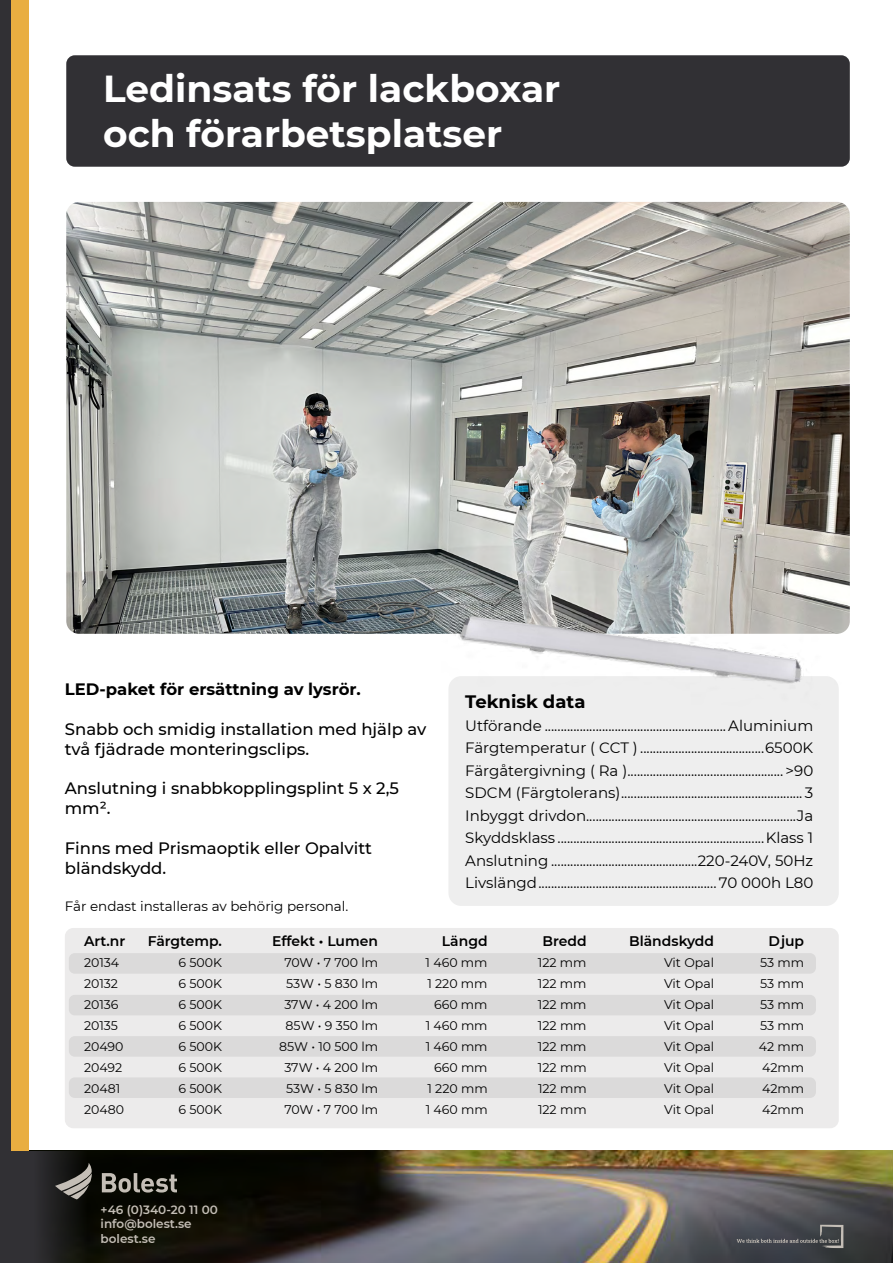
<style>
.page{position:relative;width:893px;height:1263px;background:#fff}
.page>*{position:absolute;margin:0;border:0;box-sizing:border-box;transform-origin:0 0}
.t1{font:700 37.5px/45px "Montserrat";color:#fff}
.t2{font:700 18px "Montserrat";color:#000}
.t3{font:500 16.5px/19.8px "Montserrat";color:#000}
.t4{font:700 16.5px "Montserrat";color:#000}
.t5{font:15px/22.5px "Montserrat";color:#000;text-align:justify}
.t6{font:600 13.95px "Montserrat";color:#000}
.t7{font:13.5px "Montserrat";color:#000}
.t8{font:12.6px "Montserrat";color:#000}
.t9{font:600 12px/14.4px "Montserrat";color:#c4beb6}
</style>
<div class="page">
<img style="left:10px;top:1150px;width:883px;height:113px">
<div style="left:448px;top:676px;width:391px;height:230px;background:#eee;border-radius:13px"></div>
<img style="left:66px;top:202px;width:784px;height:432px">
<img style="left:441px;top:589px;width:409px;height:98px">
<div style="left:66px;top:55px;width:784px;height:112px;background:#313034;border-radius:9px"></div>
<svg style="left:737px;top:1225px;width:106px;height:23px"></svg>
<div style="left:6px;top:1151px;width:102px;height:112px;background:linear-gradient(to right,#3a3940,#030400)"></div>
<div style="left:0;top:0;width:28px;height:1150px;background:#e9ae41"></div>
<div style="left:0;top:0;width:10px;height:1263px;background:#313034"></div>
<svg style="left:102px;top:1173px;width:75px;height:19px"></svg>
<svg style="left:55px;top:1163px;width:37px;height:36px"></svg>
<div style="left:65px;top:928px;width:774px;height:200px;background:#ecebeb;border-radius:9px"></div>
<div style="left:69px;top:995px;width:747px;height:20px;background:#dbdada;border-radius:6px"></div>
<div style="left:69px;top:953px;width:747px;height:21px;background:#dbdada;border-radius:6px"></div>
<div style="left:69px;top:1036px;width:747px;height:21px;background:#dbdada;border-radius:6px"></div>
<div style="left:69px;top:1077px;width:747px;height:21px;background:#dbdada;border-radius:6px"></div>
<h1 class="t1" style="left:103px;top:65px;width:459px">Ledinsats för lackboxar och förarbetsplatser</h1>
<p class="t4" style="left:65px;top:677px;width:297px">LED-paket för ersättning av lysrör.</p>
<p class="t3" style="left:65px;top:718px;width:363px">Snabb och smidig installation med hjälp av två fjädrade monteringsclips.</p>
<p class="t3" style="left:65px;top:778px;width:336px">Anslutning i snabbkopplingsplint 5 x 2,5 mm².</p>
<p class="t3" style="left:65px;top:837px;width:308px">Finns med Prismaoptik eller Opalvitt bländskydd.</p>
<p class="t7" style="left:65px;top:897px;width:285px">Får endast installeras av behörig personal.</p>
<p class="t2" style="left:465px;top:689px;width:122px">Teknisk data</p>
<p class="t5" style="left:465px;top:714px;width:350px">Utförande ......................................................... Aluminium Färgtemperatur ( CCT ) .......................................6500K Färgåtergivning ( Ra )................................................. &gt;90<br>SDCM (Färgtolerans)......................................................... 3<br>Inbyggt drivdon..................................................................Ja Skyddsklass .................................................................Klass 1<br>Anslutning ..............................................220-240V, 50Hz Livslängd........................................................ 70 000h L80</p>
<p class="t6" style="left:84px;top:932px;width:43px">Art.nr</p>
<p class="t6" style="left:148px;top:932px;width:76px">Färgtemp.</p>
<p class="t6" style="left:272px;top:932px;width:107px">Effekt • Lumen</p>
<p class="t6" style="left:442px;top:932px;width:47px">Längd</p>
<p class="t6" style="left:542px;top:932px;width:46px">Bredd</p>
<p class="t6" style="left:629px;top:932px;width:86px">Bländskydd</p>
<p class="t6" style="left:768px;top:932px;width:37px">Djup</p>
<p class="t8" style="left:84px;top:954px;width:37px">20134</p>
<p class="t8" style="left:179px;top:954px;width:45px">6 500K</p>
<p class="t8" style="left:284px;top:954px;width:95px">70W • 7 700 lm</p>
<p class="t8" style="left:426px;top:954px;width:63px">1 460 mm</p>
<p class="t8" style="left:538px;top:954px;width:50px">122 mm</p>
<p class="t8" style="left:664px;top:954px;width:52px">Vit Opal</p>
<p class="t8" style="left:760px;top:954px;width:45px">53 mm</p>
<p class="t8" style="left:84px;top:975px;width:35px">20132</p>
<p class="t8" style="left:179px;top:975px;width:45px">6 500K</p>
<p class="t8" style="left:286px;top:975px;width:93px">53W • 5 830 lm</p>
<p class="t8" style="left:427px;top:975px;width:62px">1 220 mm</p>
<p class="t8" style="left:538px;top:975px;width:50px">122 mm</p>
<p class="t8" style="left:664px;top:975px;width:52px">Vit Opal</p>
<p class="t8" style="left:760px;top:975px;width:45px">53 mm</p>
<p class="t8" style="left:84px;top:996px;width:36px">20136</p>
<p class="t8" style="left:179px;top:996px;width:45px">6 500K</p>
<p class="t8" style="left:284px;top:996px;width:95px">37W • 4 200 lm</p>
<p class="t8" style="left:434px;top:996px;width:55px">660 mm</p>
<p class="t8" style="left:538px;top:996px;width:50px">122 mm</p>
<p class="t8" style="left:664px;top:996px;width:52px">Vit Opal</p>
<p class="t8" style="left:760px;top:996px;width:45px">53 mm</p>
<p class="t8" style="left:84px;top:1017px;width:35px">20135</p>
<p class="t8" style="left:179px;top:1017px;width:45px">6 500K</p>
<p class="t8" style="left:286px;top:1017px;width:94px">85W • 9 350 lm</p>
<p class="t8" style="left:426px;top:1017px;width:63px">1 460 mm</p>
<p class="t8" style="left:538px;top:1017px;width:50px">122 mm</p>
<p class="t8" style="left:664px;top:1017px;width:52px">Vit Opal</p>
<p class="t8" style="left:760px;top:1017px;width:45px">53 mm</p>
<p class="t8" style="left:84px;top:1038px;width:41px">20490</p>
<p class="t8" style="left:179px;top:1038px;width:45px">6 500K</p>
<p class="t8" style="left:279px;top:1038px;width:100px">85W • 10 500 lm</p>
<p class="t8" style="left:426px;top:1038px;width:63px">1 460 mm</p>
<p class="t8" style="left:538px;top:1038px;width:50px">122 mm</p>
<p class="t8" style="left:664px;top:1038px;width:52px">Vit Opal</p>
<p class="t8" style="left:759px;top:1038px;width:47px">42 mm</p>
<p class="t8" style="left:84px;top:1059px;width:40px">20492</p>
<p class="t8" style="left:179px;top:1059px;width:45px">6 500K</p>
<p class="t8" style="left:284px;top:1059px;width:95px">37W • 4 200 lm</p>
<p class="t8" style="left:434px;top:1059px;width:55px">660 mm</p>
<p class="t8" style="left:538px;top:1059px;width:50px">122 mm</p>
<p class="t8" style="left:664px;top:1059px;width:52px">Vit Opal</p>
<p class="t8" style="left:762px;top:1059px;width:43px">42mm</p>
<p class="t8" style="left:84px;top:1079px;width:38px">20481</p>
<p class="t8" style="left:179px;top:1079px;width:45px">6 500K</p>
<p class="t8" style="left:286px;top:1079px;width:93px">53W • 5 830 lm</p>
<p class="t8" style="left:427px;top:1079px;width:62px">1 220 mm</p>
<p class="t8" style="left:538px;top:1079px;width:50px">122 mm</p>
<p class="t8" style="left:664px;top:1079px;width:52px">Vit Opal</p>
<p class="t8" style="left:762px;top:1079px;width:43px">42mm</p>
<p class="t8" style="left:84px;top:1100px;width:42px">20480</p>
<p class="t8" style="left:179px;top:1100px;width:45px">6 500K</p>
<p class="t8" style="left:284px;top:1100px;width:95px">70W • 7 700 lm</p>
<p class="t8" style="left:426px;top:1100px;width:63px">1 460 mm</p>
<p class="t8" style="left:538px;top:1100px;width:50px">122 mm</p>
<p class="t8" style="left:664px;top:1100px;width:52px">Vit Opal</p>
<p class="t8" style="left:762px;top:1100px;width:43px">42mm</p>
<p class="t9" style="left:101px;top:1202px;width:119px">+46 (0)340-20 11 00 info@bolest.se bolest.se</p>
</div>
